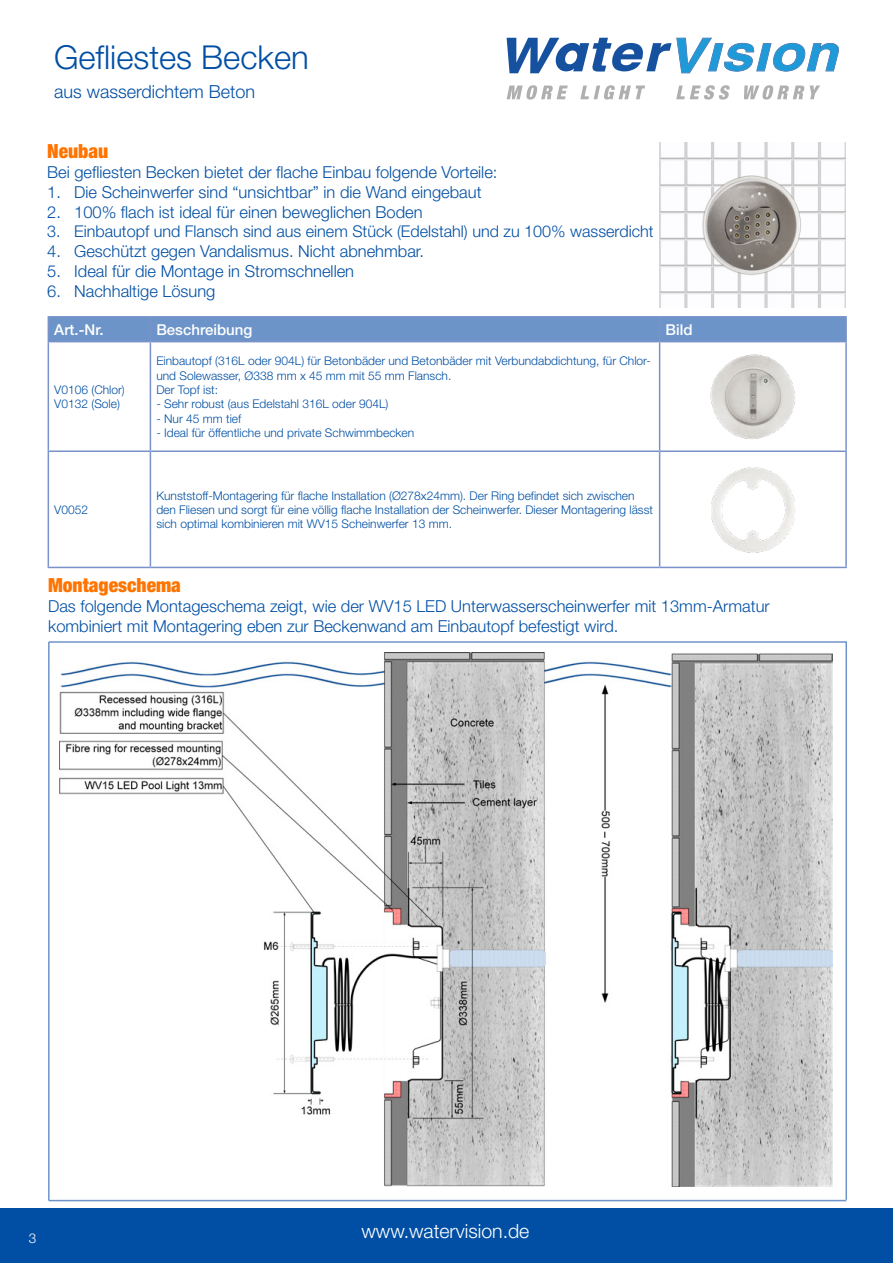
<style>
.page{position:relative;width:893px;height:1263px;background:#fff}
.page>*{position:absolute;margin:0;border:0;box-sizing:border-box;transform-origin:0 0}
.t1{font:300 33px "Helvetica Neue";color:#004fa4}
.t2{font:300 19.5px "Helvetica Neue";color:#fff}
.t3{font:900 condensed 19.5px "Helvetica Neue";color:#ff7400}
.t4{font:300 18px "Helvetica Neue";color:#004fa4}
.t5{font:300 16.5px/19.8px "Helvetica Neue";color:#004fa4}
.t6{font:300 16.2px "Helvetica Neue";color:#004fa4}
.t7{font:500 15px "Helvetica Neue";color:#fff}
.t8{font:300 13.5px "Helvetica Neue";color:#fff}
.t9{font:300 12px/14.4px "Helvetica Neue";color:#004fa4}
</style>
<div class="page">
<div style="left:0;top:1208px;width:893px;height:55px;background:#004fa4"></div>
<svg style="left:49px;top:342px;width:796px;height:225px"></svg>
<hr style="left:48px;top:316px;width:102px;height:2px;background:#7992ca">
<hr style="left:150px;top:316px;width:510px;height:2px;background:#7992ca">
<hr style="left:660px;top:316px;width:187px;height:2px;background:#7992ca">
<div style="left:48px;top:318px;width:797px;height:23px;background:#6d94c9"></div>
<hr style="left:845px;top:318px;width:2px;height:23px;background:#7992ca">
<hr style="left:48px;top:341px;width:102px;height:1px;background:#7992ca">
<hr style="left:150px;top:341px;width:510px;height:1px;background:#7992ca">
<hr style="left:660px;top:341px;width:187px;height:1px;background:#7992ca">
<hr style="left:48px;top:342px;width:1px;height:108px;background:#7992ca">
<hr style="left:150px;top:342px;width:1px;height:108px;background:#7992ca">
<hr style="left:659px;top:342px;width:1px;height:108px;background:#7992ca">
<hr style="left:845px;top:342px;width:2px;height:108px;background:#7992ca">
<hr style="left:48px;top:450px;width:102px;height:2px;background:#7992ca">
<hr style="left:48px;top:452px;width:1px;height:115px;background:#7992ca">
<hr style="left:150px;top:450px;width:510px;height:2px;background:#7992ca">
<hr style="left:150px;top:452px;width:1px;height:115px;background:#7992ca">
<hr style="left:660px;top:450px;width:187px;height:2px;background:#7992ca">
<hr style="left:659px;top:452px;width:1px;height:115px;background:#7992ca">
<hr style="left:845px;top:452px;width:2px;height:115px;background:#7992ca">
<hr style="left:660px;top:567px;width:187px;height:1px;background:#7992ca">
<hr style="left:48px;top:567px;width:102px;height:1px;background:#7992ca">
<hr style="left:150px;top:567px;width:510px;height:1px;background:#7992ca">
<img style="left:704px;top:348px;width:98px;height:97px">
<img style="left:704px;top:457px;width:98px;height:104px">
<img style="left:60px;top:653px;width:773px;height:533px">
<img style="left:660px;top:142px;width:185px;height:166px">
<hr style="left:48px;top:642px;width:2px;height:558px;background:#6d94c9">
<hr style="left:49px;top:1200px;width:797px;height:1px;background:#6d94c9">
<hr style="left:845px;top:642px;width:2px;height:558px;background:#6d94c9">
<hr style="left:49px;top:641px;width:798px;height:2px;background:#6d94c9">
<svg style="left:507px;top:38px;width:332px;height:35px"></svg>
<svg style="left:507px;top:85px;width:61px;height:15px"></svg>
<svg style="left:580px;top:85px;width:65px;height:15px"></svg>
<svg style="left:676px;top:85px;width:54px;height:15px"></svg>
<svg style="left:744px;top:85px;width:76px;height:15px"></svg>
<h1 class="t1" style="left:54px;top:45px;width:256px">Gefliestes Becken</h1>
<h3 class="t4" style="left:54px;top:85px;width:203px">aus wasserdichtem Beton</h3>
<h2 class="t3" style="left:47px;top:144px;width:63px">Neubau</h2>
<h3 class="t5" style="left:47px;top:164px;width:452px">Bei gefliesten Becken bietet der flache Einbau folgende Vorteile:</h3>
<h3 class="t5" style="left:47px;top:184px;width:436px">1. Die Scheinwerfer sind “unsichtbar” in die Wand eingebaut</h3>
<h3 class="t5" style="left:47px;top:203px;width:377px">2. 100% flach ist ideal für einen beweglichen Boden</h3>
<h3 class="t6" style="left:47px;top:226px;width:608px">3. Einbautopf und Flansch sind aus einem Stück (Edelstahl) und zu 100% wasserdicht</h3>
<h3 class="t5" style="left:47px;top:243px;width:378px">4. Geschützt gegen Vandalismus. Nicht abnehmbar.</h3>
<h3 class="t5" style="left:47px;top:263px;width:308px">5. Ideal für die Montage in Stromschnellen</h3>
<h3 class="t5" style="left:47px;top:283px;width:170px">6. Nachhaltige Lösung</h3>
<p class="t7" style="left:54px;top:324px;width:51px">Art.-Nr.</p>
<p class="t7" style="left:156px;top:324px;width:97px">Beschreibung</p>
<p class="t7" style="left:666px;top:324px;width:28px">Bild</p>
<p class="t9" style="left:54px;top:384px;width:72px">V0106 (Chlor)<br>V0132 (Sole)</p>
<p class="t9" style="left:54px;top:504px;width:35px">V0052</p>
<p class="t9" style="left:156px;top:355px;width:496px">Einbautopf (316L oder 904L) für Betonbäder und Betonbäder mit Verbundabdichtung, für Chlor&shy;und Solewasser, Ø338 mm x 45 mm mit 55 mm Flansch.<br>Der Topf ist:</p>
<p class="t9" style="left:156px;top:398px;width:234px">- Sehr robust (aus Edelstahl 316L oder 904L)</p>
<p class="t9" style="left:156px;top:412px;width:86px">- Nur 45 mm tief</p>
<p class="t9" style="left:156px;top:427px;width:259px">- Ideal für öffentliche und private Schwimmbecken</p>
<p class="t9" style="left:156px;top:489px;width:498px">Kunststoff-Montagering für flache Installation (Ø278x24mm). Der Ring befindet sich zwischen den Fliesen und sorgt für eine völlig flache Installation der Scheinwerfer. Dieser Montagering lässt sich optimal kombinieren mit WV15 Scheinwerfer 13 mm.</p>
<h2 class="t3" style="left:48px;top:578px;width:134px">Montageschema</h2>
<h3 class="t5" style="left:48px;top:597px;width:723px">Das folgende Montageschema zeigt, wie der WV15 LED Unterwasserscheinwerfer mit 13mm-Armatur kombiniert mit Montagering eben zur Beckenwand am Einbautopf befestigt wird.</h3>
<p class="t8" style="left:29px;top:1233px;width:9px">3</p>
<h2 class="t2" style="left:361px;top:1223px;width:169px">www.watervision.de</h2>
<h2 class="t2" style="left:368px;top:1224px;width:162px">www.watervision.nl</h2>
</div>
